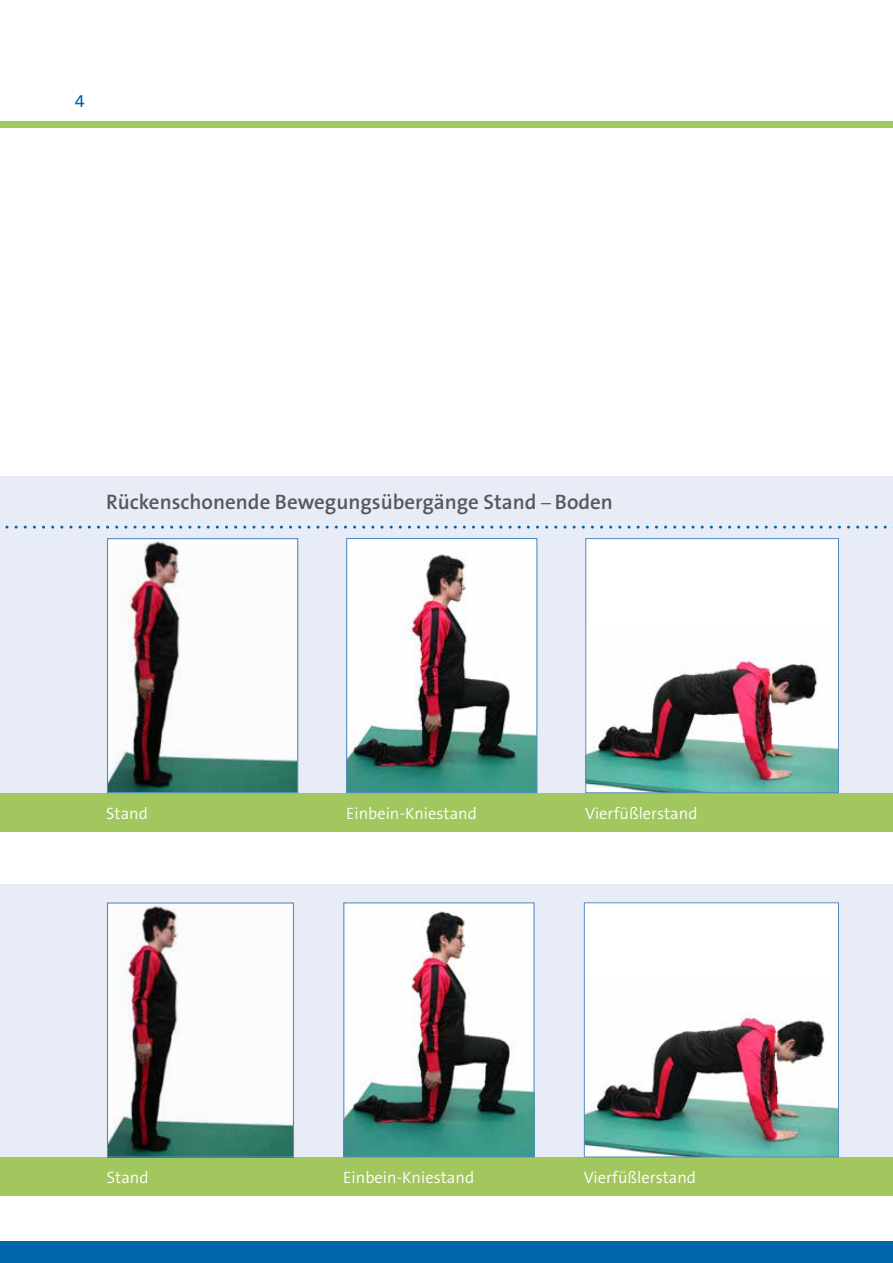
<style>
.page{position:relative;width:893px;height:1263px;background:#fff}
.page>*{position:absolute;margin:0;border:0;box-sizing:border-box;transform-origin:0 0}
.t1{font:600 21px "The Sans B W6";color:#58585a}
.t2{font:18px "The Sans B W5 Plain";color:#0064ad}
.t3{font:300 16.5px "The Sans B W4";color:#fff}
.s1{font-family:"The Sans B W4";font-weight:300;font-size:18px}
</style>
<div class="page">
<div style="left:0;top:121px;width:893px;height:6px;background:#a2c75f"></div>
<div style="left:0;top:1242px;width:893px;height:21px;background:#0064ad"></div>
<div style="left:0;top:884px;width:893px;height:273px;background:#e8ecf6"></div>
<div style="left:0;top:1157px;width:893px;height:39px;background:#a2c75f"></div>
<div style="left:0;top:476px;width:893px;height:317px;background:#e8ecf6"></div>
<div style="left:0;top:793px;width:893px;height:38px;background:#a2c75f"></div>
<svg style="left:5px;top:526px;width:888px;height:3px"></svg>
<img style="left:109px;top:540px;width:187px;height:251px">
<div style="left:107px;top:538px;width:191px;height:255px;border:1px solid #528bc4"></div>
<img style="left:348px;top:540px;width:187px;height:251px">
<div style="left:346px;top:538px;width:191px;height:255px;border:1px solid #528bc4"></div>
<div style="left:586px;top:539px;width:252px;height:254px;background:#fff"></div>
<img style="left:587px;top:658px;width:250px;height:133px">
<div style="left:585px;top:538px;width:254px;height:255px;border:1px solid #528bc4"></div>
<img style="left:109px;top:904px;width:183px;height:251px">
<div style="left:107px;top:902px;width:187px;height:255px;border:1px solid #528bc4"></div>
<img style="left:345px;top:904px;width:188px;height:251px">
<div style="left:343px;top:902px;width:192px;height:255px;border:1px solid #528bc4"></div>
<div style="left:584px;top:903px;width:254px;height:254px;background:#fff"></div>
<img style="left:586px;top:1013px;width:251px;height:142px">
<div style="left:584px;top:902px;width:255px;height:255px;border:1px solid #528bc4"></div>
<p class="t2" style="left:75px;top:89px;width:11px">4</p>
<p class="t1" style="left:106px;top:488px;width:508px">Rückenschonende Bewegungsübergänge Stand <span class="s1">–</span> Boden</p>
<p class="t3" style="left:106px;top:802px;width:43px">Stand</p>
<p class="t3" style="left:107px;top:1167px;width:43px">Stand</p>
<p class="t3" style="left:346px;top:802px;width:132px">Einbein-Kniestand</p>
<p class="t3" style="left:585px;top:802px;width:114px">Vierfüßlerstand</p>
<p class="t3" style="left:343px;top:1167px;width:132px">Einbein-Kniestand</p>
<p class="t3" style="left:584px;top:1167px;width:114px">Vierfüßlerstand</p>
</div>
